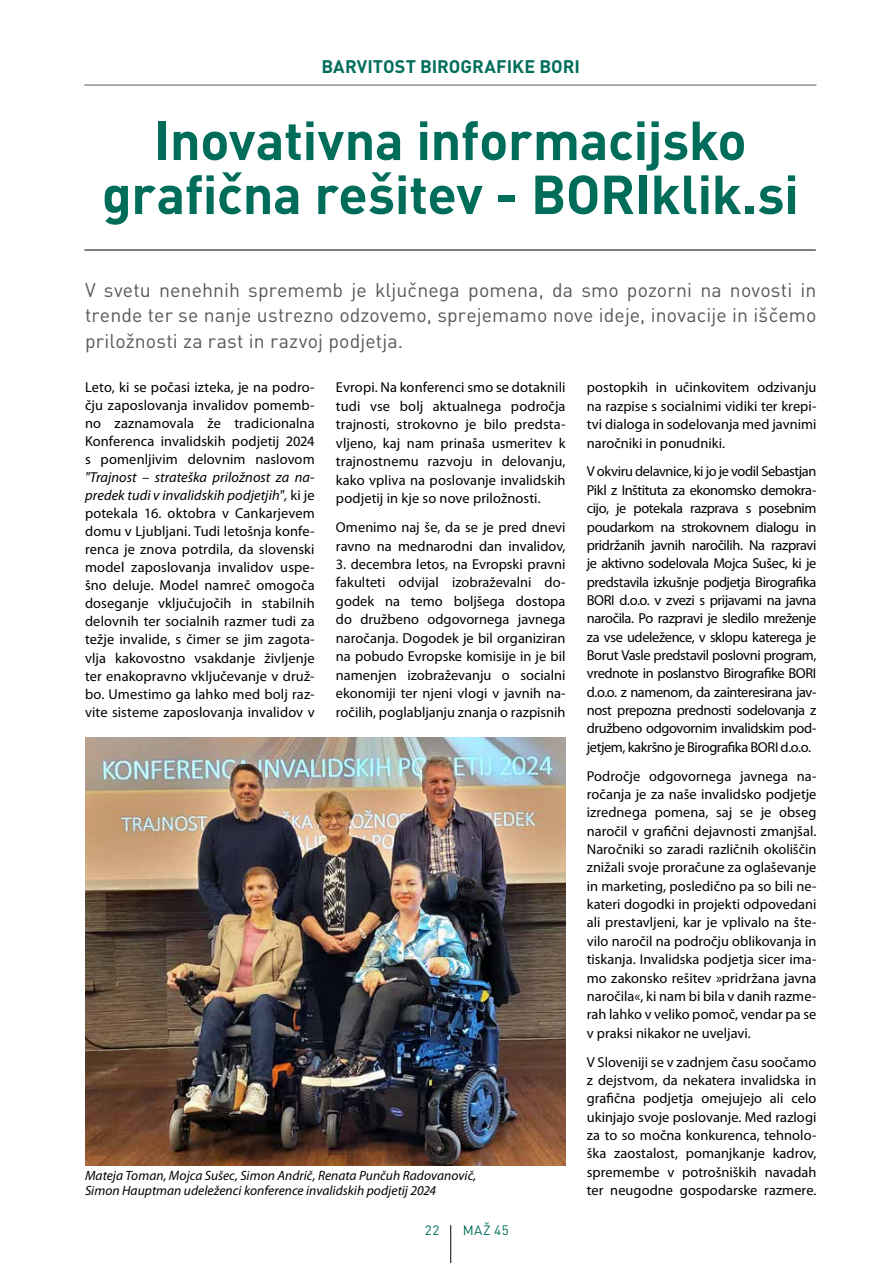
<style>
.page{position:relative;width:893px;height:1263px;background:#fff}
.page>*{position:absolute;margin:0;border:0;box-sizing:border-box;transform-origin:0 0}
.t1{font:700 54px/54px "DIN Pro";letter-spacing:-.01em;color:#006d5b;text-align:center}
.t2{font:19.5px/25.5px "DIN Pro";letter-spacing:.005em;color:#58595b;text-align:justify}
.t3{font:700 18px "DIN Pro";color:#006d5b}
.t4{font:14.4px/18.3px "Myriad Pro";color:#000;text-align:justify}
.t5{font:italic 13.5px/15px "Myriad Pro";letter-spacing:.005em;color:#000}
.t6{font:13.5px "DIN Pro";letter-spacing:.035em;color:#006d5b}
.s1{font-style:italic}
</style>
<div class="page">
<hr style="left:84px;top:85px;width:732px;height:1px;background:#58595b">
<hr style="left:450px;top:1225px;width:1px;height:38px;background:#000">
<hr style="left:84px;top:250px;width:732px;height:1px;background:#000">
<img style="left:85px;top:738px;width:481px;height:427px">
<p class="t3" style="left:321px;top:54px;width:260px">BARVITOST BIROGRAFIKE BORI</p>
<h1 class="t1" style="left:102px;top:111px;width:698px">Inovativna informacijsko grafična rešitev - BORIklik.si</h1>
<h2 class="t2" style="left:85px;top:276px;width:733px">V svetu nenehnih sprememb je ključnega pomena, da smo pozorni na novosti in trende ter se nanje ustrezno odzovemo, sprejemamo nove ideje, inovacije in iščemo priložnosti za rast in razvoj podjetja.</h2>
<p class="t4" style="left:85px;top:378px;width:231px">Leto, ki se počasi izteka, je na podro&shy;čju zaposlovanja invalidov pomemb&shy;no zaznamovala že tradicionalna Konferenca invalidskih podjetij 2024 s pomenljivim delovnim naslovom</p>
<p class="t4" style="left:85px;top:468px;width:231px"><span class="s1">"Trajnost – strateška priložnost za na&shy;predek tudi v invalidskih podjetjih",</span> ki je potekala 16. oktobra v Cankarjevem domu v Ljubljani. Tudi letošnja konfe&shy;renca je znova potrdila, da slovenski model zaposlovanja invalidov uspe&shy;šno deluje. Model namreč omogoča doseganje vključujočih in stabilnih delovnih ter socialnih razmer tudi za težje invalide, s čimer se jim zagota&shy;vlja kakovostno vsakdanje življenje ter enakopravno vključevanje v druž&shy;bo. Umestimo ga lahko med bolj raz&shy;vite sisteme zaposlovanja invalidov v</p>
<p class="t4" style="left:336px;top:378px;width:231px">Evropi. Na konferenci smo se dotaknili tudi vse bolj aktualnega področja trajnosti, strokovno je bilo predsta&shy;vljeno, kaj nam prinaša usmeritev k trajnostnemu razvoju in delovanju, kako vpliva na poslovanje invalidskih podjetij in kje so nove priložnosti.</p>
<p class="t4" style="left:336px;top:518px;width:231px">Omenimo naj še, da se je pred dnevi ravno na mednarodni dan invalidov,</p>
<p class="t4" style="left:336px;top:555px;width:231px">3. decembra letos, na Evropski pravni fakulteti odvijal izobraževalni do&shy;godek na temo boljšega dostopa do družbeno odgovornega javnega naročanja. Dogodek je bil organiziran na pobudo Evropske komisije in je bil namenjen izobraževanju o socialni ekonomiji ter njeni vlogi v javnih na&shy;ročilih, poglabljanju znanja o razpisnih</p>
<p class="t4" style="left:587px;top:378px;width:231px">postopkih in učinkovitem odzivanju na razpise s socialnimi vidiki ter krepi&shy;tvi dialoga in sodelovanja med javnimi naročniki in ponudniki.</p>
<p class="t4" style="left:587px;top:462px;width:231px">V okviru delavnice, ki jo je vodil Sebastjan Pikl z Inštituta za ekonomsko demokra&shy;cijo, je potekala razprava s posebnim poudarkom na strokovnem dialogu in pridržanih javnih naročilih. Na razpravi je aktivno sodelovala Mojca Sušec, ki je predstavila izkušnje podjetja Birografika BORI d.o.o. v zvezi s prijavami na javna naročila. Po razpravi je sledilo mreženje za vse udeležence, v sklopu katerega je Borut Vasle predstavil poslovni program, vrednote in poslanstvo Birografike BORI d.o.o. z namenom, da zainteresirana jav&shy;nost prepozna prednosti sodelovanja z družbeno odgovornim invalidskim pod&shy;jetjem, kakršno je Birografika BORI d.o.o.</p>
<p class="t4" style="left:587px;top:766px;width:231px">Področje odgovornega javnega na&shy;ročanja je za naše invalidsko podjetje izrednega pomena, saj se je obseg naročil v grafični dejavnosti zmanjšal.<br>Naročniki so zaradi različnih okoliščin znižali svoje proračune za oglaševanje in marketing, posledično pa so bili ne&shy;kateri dogodki in projekti odpovedani ali prestavljeni, kar je vplivalo na šte&shy;vilo naročil na področju oblikovanja in tiskanja. Invalidska podjetja sicer ima&shy;mo zakonsko rešitev »pridržana javna naročila«, ki nam bi bila v danih razme&shy;rah lahko v veliko pomoč, vendar pa se v praksi nikakor ne uveljavi.</p>
<p class="t4" style="left:587px;top:1052px;width:231px">V Sloveniji se v zadnjem času soočamo z dejstvom, da nekatera invalidska in grafična podjetja omejujejo ali celo ukinjajo svoje poslovanje. Med razlogi za to so močna konkurenca, tehnolo&shy;ška zaostalost, pomanjkanje kadrov, spremembe v potrošniških navadah ter neugodne gospodarske razmere.</p>
<p class="t5" style="left:85px;top:1167px;width:393px">Mateja Toman, Mojca Sušec, Simon Andrič, Renata Punčuh Radovanovič,<br>Simon Hauptman udeleženci konference invalidskih podjetij 2024</p>
<p class="t6" style="left:425px;top:1221px;width:16px">22</p>
<p class="t6" style="left:463px;top:1221px;width:47px">MAŽ 45</p>
</div>
